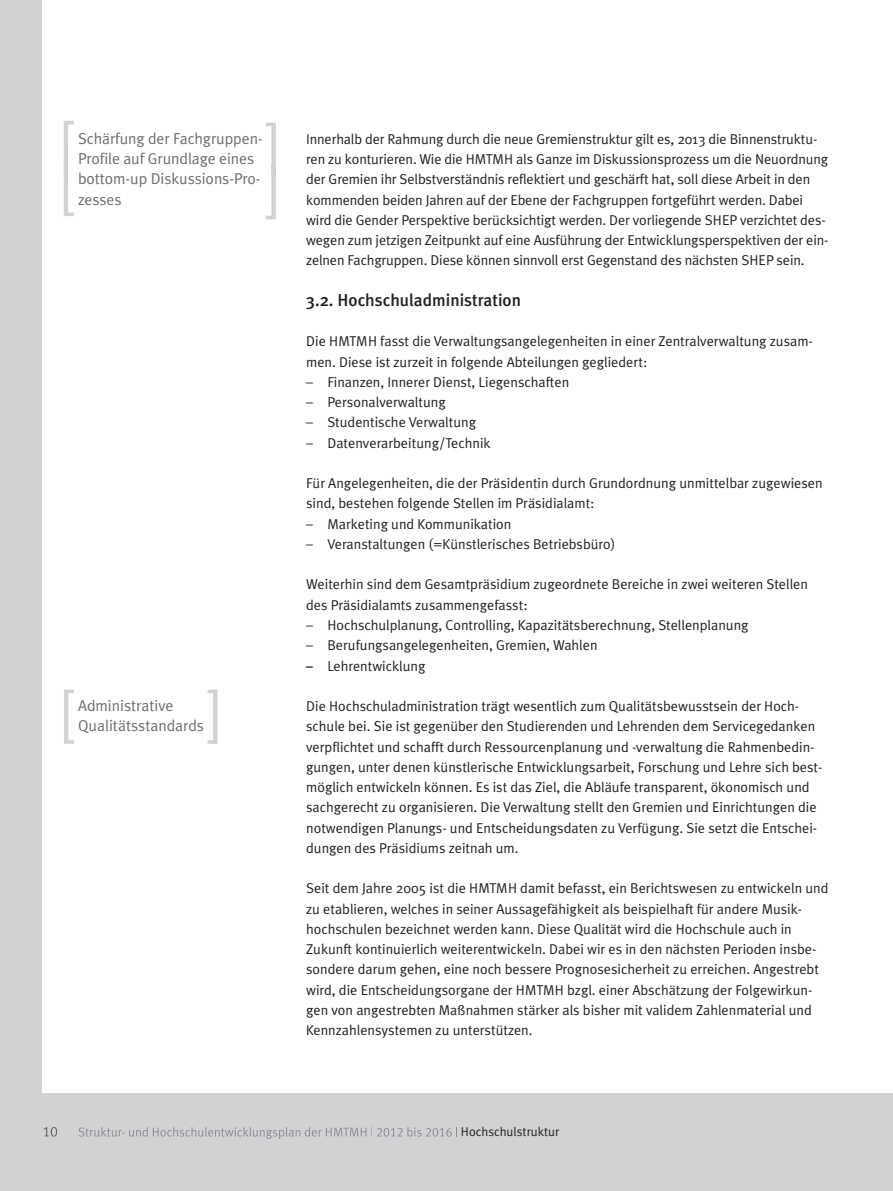
<style>
.page{position:relative;width:893px;height:1191px;background:#d1d2d4}
.page>*{position:absolute;margin:0;border:0;box-sizing:border-box;transform-origin:0 0}
.t1{font:61.05px "Meta Plus Normal";color:#d1d2d4}
.t2{font:500 17.25px "Meta Plus";color:#231f20}
.t3{font:15.75px/20.2px "Meta Plus Normal";letter-spacing:-.005em;color:#6c6d70}
.t4{font:14.25px/20.2px "Meta Plus Normal";color:#231f20}
.t5{font:12.75px "Meta Plus Normal";color:#231f20}
.s1{font-family:"Meta Plus";font-weight:500}
</style>
<div class="page">
<div style="left:43px;top:0;width:850px;height:1093px;background:#fff"></div>
<svg style="left:79px;top:1127px;width:87px;height:9px"></svg>
<svg style="left:377px;top:1127px;width:80px;height:9px"></svg>
<svg style="left:44px;top:1127px;width:13px;height:9px"></svg>
<h1 class="t1" style="left:62px;top:109px;width:17px">[</h1>
<h1 class="t1" style="left:262px;top:110px;width:17px">]</h1>
<p class="t3" style="left:78px;top:128px;width:186px">Schärfung der Fachgruppen-<br>Profile auf Grundlage eines bottom-up Diskussions-Pro&shy;zesses</p>
<h1 class="t1" style="left:62px;top:150px;width:17px">[</h1>
<h1 class="t1" style="left:262px;top:153px;width:17px">]</h1>
<h1 class="t1" style="left:62px;top:677px;width:17px">[</h1>
<p class="t3" style="left:78px;top:695px;width:128px">Administrative<br>Qualitätsstandards</p>
<h1 class="t1" style="left:203px;top:677px;width:17px">]</h1>
<p class="t4" style="left:306px;top:129px;width:524px">Innerhalb der Rahmung durch die neue Gremienstruktur gilt es, 2013 die Binnenstruktu&shy;ren zu konturieren. Wie die HMTMH als Ganze im Diskussionsprozess um die Neuordnung der Gremien ihr Selbstverständnis reflektiert und geschärft hat, soll diese Arbeit in den kommenden beiden Jahren auf der Ebene der Fachgruppen fortgeführt werden. Dabei wird die Gender Perspektive berücksichtigt werden. Der vorliegende SHEP verzichtet des&shy;wegen zum jetzigen Zeitpunkt auf eine Ausführung der Entwicklungsperspektiven der ein&shy;zelnen Fachgruppen. Diese können sinnvoll erst Gegenstand des nächsten SHEP sein.</p>
<p class="t2" style="left:306px;top:290px;width:216px">3.2. Hochschuladministration</p>
<p class="t4" style="left:306px;top:331px;width:508px">Die HMTMH fasst die Verwaltungsangelegenheiten in einer Zentralverwaltung zusam&shy;men. Diese ist zurzeit in folgende Abteilungen gegliedert:</p>
<p class="t4" style="left:306px;top:372px;width:265px">– Finanzen, Innerer Dienst, Liegenschaften</p>
<p class="t4" style="left:306px;top:392px;width:141px">– Personalverwaltung</p>
<p class="t4" style="left:306px;top:412px;width:171px">– Studentische Verwaltung</p>
<p class="t4" style="left:306px;top:432px;width:186px">– Datenverarbeitung/Technik</p>
<p class="t4" style="left:306px;top:473px;width:518px">Für Angelegenheiten, die der Präsidentin durch Grundordnung unmittelbar zugewiesen sind, bestehen folgende Stellen im Präsidialamt:</p>
<p class="t4" style="left:306px;top:513px;width:207px">– Marketing und Kommunikation</p>
<p class="t4" style="left:306px;top:534px;width:311px">– Veranstaltungen (=Künstlerisches Betriebsbüro)</p>
<p class="t4" style="left:306px;top:574px;width:503px">Weiterhin sind dem Gesamtpräsidium zugeordnete Bereiche in zwei weiteren Stellen des Präsidialamts zusammengefasst:</p>
<p class="t4" style="left:306px;top:615px;width:444px">– Hochschulplanung, Controlling, Kapazitätsberechnung, Stellenplanung</p>
<p class="t4" style="left:306px;top:635px;width:293px">– Berufungsangelegenheiten, Gremien, Wahlen</p>
<p class="t4" style="left:306px;top:655px;width:121px"><span class="s1">–</span> Lehrentwicklung</p>
<p class="t4" style="left:306px;top:696px;width:518px">Die Hochschuladministration trägt wesentlich zum Qualitätsbewusstsein der Hoch&shy;schule bei. Sie ist gegenüber den Studierenden und Lehrenden dem Servicegedanken verpflichtet und schafft durch Ressourcenplanung und -verwaltung die Rahmenbedin&shy;gungen, unter denen künstlerische Entwicklungsarbeit, Forschung und Lehre sich best&shy;möglich entwickeln können. Es ist das Ziel, die Abläufe transparent, ökonomisch und sachgerecht zu organisieren. Die Verwaltung stellt den Gremien und Einrichtungen die notwendigen Planungs- und Entscheidungsdaten zu Verfügung. Sie setzt die Entschei&shy;dungen des Präsidiums zeitnah um.</p>
<p class="t4" style="left:306px;top:878px;width:524px">Seit dem Jahre 2005 ist die HMTMH damit befasst, ein Berichtswesen zu entwickeln und zu etablieren, welches in seiner Aussagefähigkeit als beispielhaft für andere Musik&shy;hochschulen bezeichnet werden kann. Diese Qualität wird die Hochschule auch in Zukunft kontinuierlich weiterentwickeln. Dabei wir es in den nächsten Perioden insbe&shy;sondere darum gehen, eine noch bessere Prognosesicherheit zu erreichen. Angestrebt wird, die Entscheidungsorgane der HMTMH bzgl. einer Abschätzung der Folgewirkun&shy;gen von angestrebten Maßnahmen stärker als bisher mit validem Zahlenmaterial und Kennzahlensystemen zu unterstützen.</p>
<p class="t5" style="left:461px;top:1124px;width:100px">Hochschulstruktur</p>
</div>
